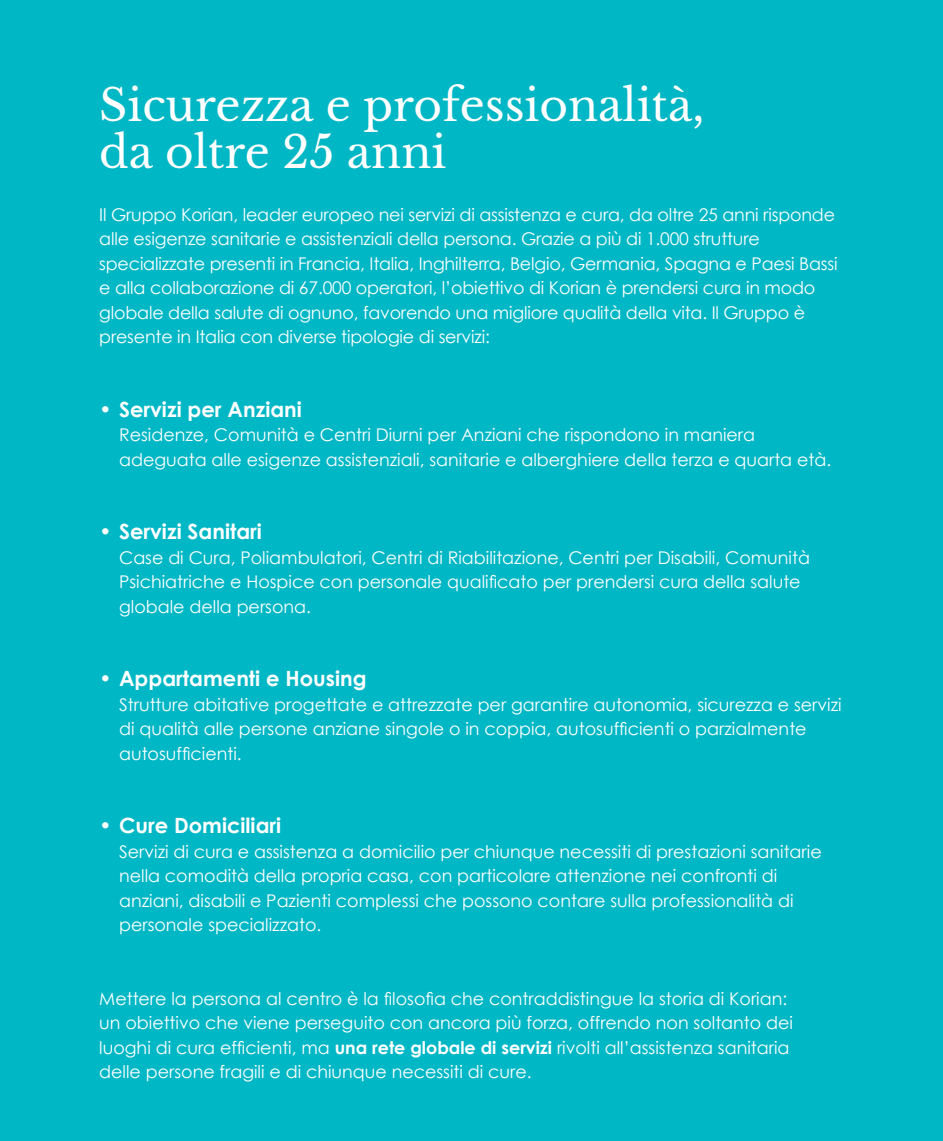
<style>
.page{position:relative;width:943px;height:1141px;background:#00b7c5}
.page>*{position:absolute;margin:0;border:0;box-sizing:border-box;transform-origin:0 0}
.t1{font:43.75px/47.4px "Libre Baskerville";color:#fff}
.t2{font:700 21px "Century Gothic";color:#fff}
.t3{font:17.5px/24.5px "Century Gothic";color:#fff}
.s1{font-weight:700}
</style>
<div class="page">
<h1 class="t1" style="left:99px;top:81px;width:606px">Sicurezza e professionalità, da oltre 25 anni</h1>
<p class="t3" style="left:99px;top:202px;width:740px">Il Gruppo Korian, leader europeo nei servizi di assistenza e cura, da oltre 25 anni risponde alle esigenze sanitarie e assistenziali della persona. Grazie a più di 1.000 strutture specializzate presenti in Francia, Italia, Inghilterra, Belgio, Germania, Spagna e Paesi Bassi e alla collaborazione di 67.000 operatori, l’obiettivo di Korian è prendersi cura in modo globale della salute di ognuno, favorendo una migliore qualità della vita. Il Gruppo è presente in Italia con diverse tipologie di servizi:</p>
<p class="t2" style="left:99px;top:396px;width:204px">• Servizi per Anziani</p>
<p class="t3" style="left:119px;top:422px;width:713px">Residenze, Comunità e Centri Diurni per Anziani che rispondono in maniera adeguata alle esigenze assistenziali, sanitarie e alberghiere della terza e quarta età.</p>
<p class="t2" style="left:99px;top:518px;width:164px">• Servizi Sanitari</p>
<p class="t3" style="left:119px;top:545px;width:692px">Case di Cura, Poliambulatori, Centri di Riabilitazione, Centri per Disabili, Comunità<br>Psichiatriche e Hospice con personale qualificato per prendersi cura della salute globale della persona.</p>
<p class="t2" style="left:99px;top:665px;width:269px">• Appartamenti e Housing</p>
<p class="t3" style="left:119px;top:692px;width:724px">Strutture abitative progettate e attrezzate per garantire autonomia, sicurezza e servizi di qualità alle persone anziane singole o in coppia, autosufficienti o parzialmente autosufficienti.</p>
<p class="t2" style="left:99px;top:812px;width:183px">• Cure Domiciliari</p>
<p class="t3" style="left:119px;top:839px;width:704px">Servizi di cura e assistenza a domicilio per chiunque necessiti di prestazioni sanitarie nella comodità della propria casa, con particolare attenzione nei confronti di anziani, disabili e Pazienti complessi che possono contare sulla professionalità di personale specializzato.</p>
<p class="t3" style="left:99px;top:986px;width:695px">Mettere la persona al centro è la filosofia che contraddistingue la storia di Korian: un obiettivo che viene perseguito con ancora più forza, offrendo non soltanto dei luoghi di cura efficienti, ma <span class="s1">una rete globale di servizi</span> rivolti all’assistenza sanitaria delle persone fragili e di chiunque necessiti di cure.</p>
</div>
